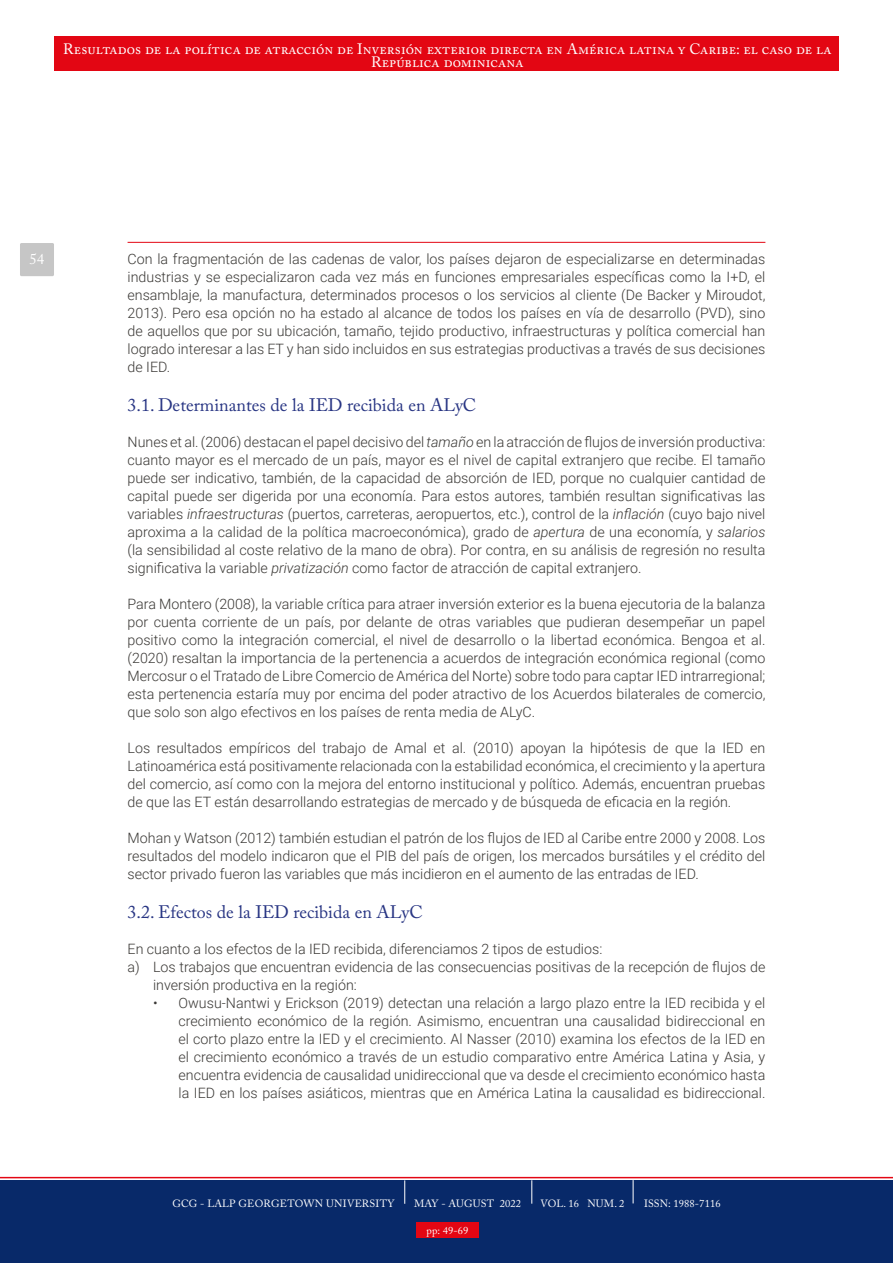
<style>
.page{position:relative;width:893px;height:1263px;background:#fff}
.page>*{position:absolute;margin:0;border:0;box-sizing:border-box;transform-origin:0 0}
.t1{font:18px "Adobe Caslon Pro";color:#283583}
.t2{font:15px/13.5px "Adobe Caslon Pro";letter-spacing:.005em;color:#fff;text-align:center}
.t3{font:300 14.25px/18px "Roboto";color:#3a3835;text-align:justify}
.t4{font:10.5px "Adobe Caslon Pro";letter-spacing:.01em;color:#fff}
.s1{font-style:italic}
</style>
<div class="page">
<div style="left:54px;top:37px;width:785px;height:34px;background:#e30613"></div>
<div style="left:0;top:1180px;width:893px;height:83px;background:#082969"></div>
<div style="left:20px;top:243px;width:34px;height:33px;background:#c6c6c6;border-radius:2px"></div>
<hr style="left:128px;top:242px;width:637px;height:1px;background:#e30613">
<svg style="left:0;top:1177px;width:893px;height:27px"></svg>
<div style="left:416px;top:1222px;width:63px;height:15px;background:#e30613"></div>
<p class="t2" style="left:63px;top:42px;width:770px">Resultados de la política de atracción de Inversión exterior directa en América latina y Caribe: el caso de la<br>República dominicana</p>
<p class="t2" style="left:29px;top:252px;width:16px">54</p>
<p class="t3" style="left:128px;top:250px;width:639px">Con la fragmentación de las cadenas de valor, los países dejaron de especializarse en determinadas industrias y se especializaron cada vez más en funciones empresariales específicas como la I+D, el ensamblaje, la manufactura, determinados procesos o los servicios al cliente (De Backer y Miroudot, 2013). Pero esa opción no ha estado al alcance de todos los países en vía de desarrollo (PVD), sino de aquellos que por su ubicación, tamaño, tejido productivo, infraestructuras y política comercial han logrado interesar a las ET y han sido incluidos en sus estrategias productivas a través de sus decisiones de IED.</p>
<p class="t1" style="left:128px;top:395px;width:350px">3.1. Determinantes de la IED recibida en ALyC</p>
<p class="t3" style="left:128px;top:433px;width:639px">Nunes et al. (2006) destacan el papel decisivo del <span class="s1">tamaño</span> en la atracción de flujos de inversión productiva: cuanto mayor es el mercado de un país, mayor es el nivel de capital extranjero que recibe. El tamaño puede ser indicativo, también, de la capacidad de absorción de IED, porque no cualquier cantidad de capital puede ser digerida por una economía. Para estos autores, también resultan significativas las variables <span class="s1">infraestructuras</span> (puertos, carreteras, aeropuertos, etc.), control de la <span class="s1">inflación</span> (cuyo bajo nivel aproxima a la calidad de la política macroeconómica), grado de <span class="s1">apertura</span> de una economía, y <span class="s1">salarios </span>(la sensibilidad al coste relativo de la mano de obra). Por contra, en su análisis de regresión no resulta significativa la variable <span class="s1">privatización</span> como factor de atracción de capital extranjero.</p>
<p class="t3" style="left:128px;top:595px;width:639px">Para Montero (2008), la variable crítica para atraer inversión exterior es la buena ejecutoria de la balanza por cuenta corriente de un país, por delante de otras variables que pudieran desempeñar un papel positivo como la integración comercial, el nivel de desarrollo o la libertad económica. Bengoa et al. (2020) resaltan la importancia de la pertenencia a acuerdos de integración económica regional (como Mercosur o el Tratado de Libre Comercio de América del Norte) sobre todo para captar IED intrarregional; esta pertenencia estaría muy por encima del poder atractivo de los Acuerdos bilaterales de comercio, que solo son algo efectivos en los países de renta media de ALyC.</p>
<p class="t3" style="left:128px;top:739px;width:639px">Los resultados empíricos del trabajo de Amal et al. (2010) apoyan la hipótesis de que la IED en Latinoamérica está positivamente relacionada con la estabilidad económica, el crecimiento y la apertura del comercio, así como con la mejora del entorno institucional y político. Además, encuentran pruebas de que las ET están desarrollando estrategias de mercado y de búsqueda de eficacia en la región.</p>
<p class="t3" style="left:128px;top:829px;width:639px">Mohan y Watson (2012) también estudian el patrón de los flujos de IED al Caribe entre 2000 y 2008. Los resultados del modelo indicaron que el PIB del país de origen, los mercados bursátiles y el crédito del sector privado fueron las variables que más incidieron en el aumento de las entradas de IED.</p>
<p class="t1" style="left:128px;top:902px;width:297px">3.2. Efectos de la IED recibida en ALyC</p>
<p class="t3" style="left:128px;top:940px;width:476px">En cuanto a los efectos de la IED recibida, diferenciamos 2 tipos de estudios:</p>
<p class="t3" style="left:128px;top:958px;width:639px">a) Los trabajos que encuentran evidencia de las consecuencias positivas de la recepción de flujos de</p>
<p class="t3" style="left:153px;top:976px;width:205px">inversión productiva en la región:</p>
<p class="t3" style="left:179px;top:994px;width:588px;text-indent:-26px">• Owusu-Nantwi y Erickson (2019) detectan una relación a largo plazo entre la IED recibida y el crecimiento económico de la región. Asimismo, encuentran una causalidad bidireccional en el corto plazo entre la IED y el crecimiento. Al Nasser (2010) examina los efectos de la IED en el crecimiento económico a través de un estudio comparativo entre América Latina y Asia, y encuentra evidencia de causalidad unidireccional que va desde el crecimiento económico hasta la IED en los países asiáticos, mientras que en América Latina la causalidad es bidireccional.</p>
<p class="t4" style="left:172px;top:1197px;width:224px">GCG - LALP GEORGETOWN UNIVERSITY</p>
<p class="t4" style="left:414px;top:1197px;width:108px">MAY - AUGUST 2022</p>
<p class="t4" style="left:541px;top:1197px;width:85px">VOL. 16 NUM. 2</p>
<p class="t4" style="left:644px;top:1197px;width:78px">ISSN: 1988-7116</p>
<p class="t4" style="left:426px;top:1224px;width:43px">pp: 49-69</p>
</div>
